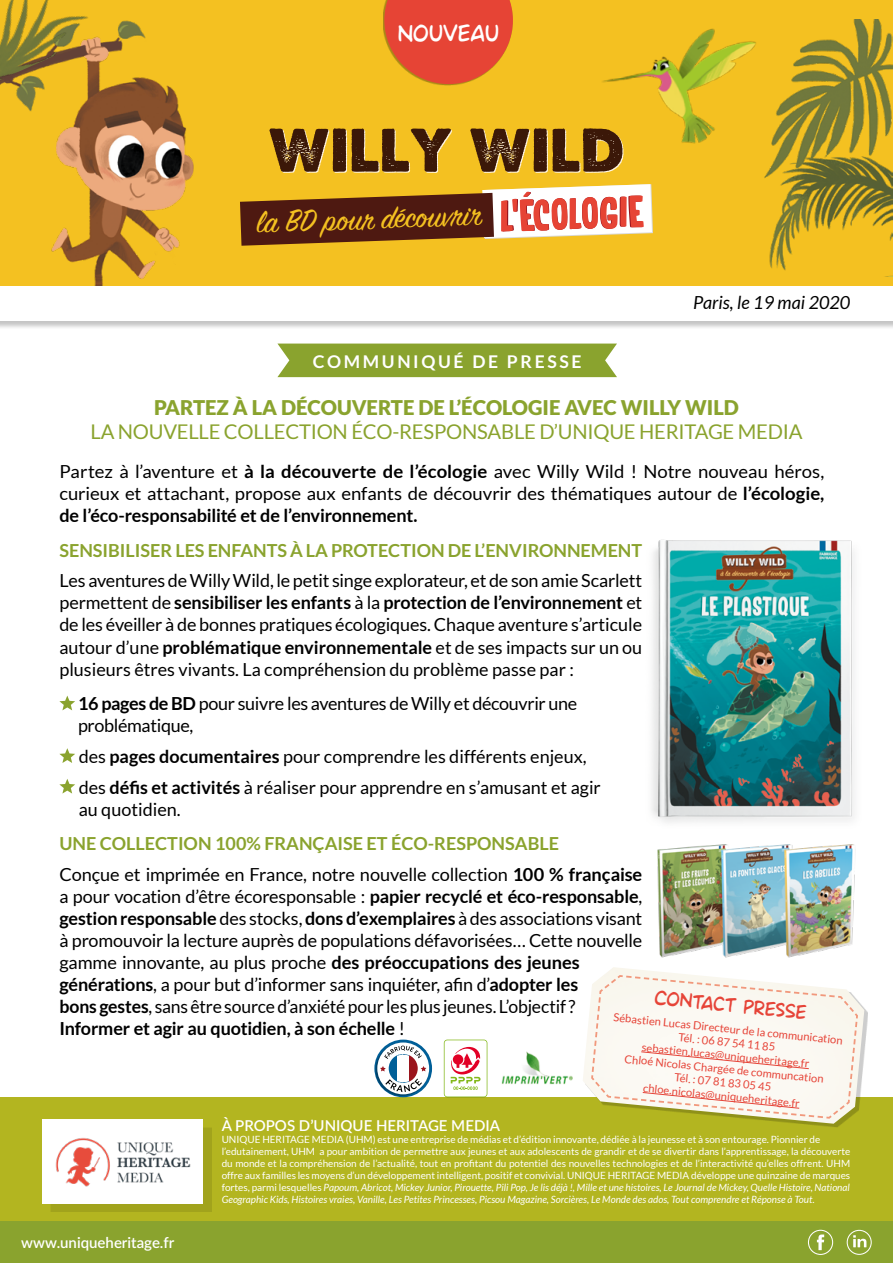
<style>
.page{position:relative;width:893px;height:1263px;background:#fff}
.page>*{position:absolute;margin:0;border:0;box-sizing:border-box;transform-origin:0 0}
.t1{font:33.9px "Sign Painter House Script";color:#f4c121}
.t2{font:21.45px "Ames";color:#fff}
.t3{font:20.25px "Lato";letter-spacing:-.01em;color:#8aa32e}
.t4{font:900 20.25px "Lato";color:#8aa32e}
.t5{font:18px/22px "Lato";letter-spacing:-.005em;color:#000}
.t6{font:700 18px "Lato";color:#8aa32e}
.t7{font:italic 18px "Lato";color:#000}
.t8{font:18px "Ames";color:#e64438}
.t9{font:700 17.55px "Lato";letter-spacing:.15em;color:#fff}
.t10{font:600 15px "Lato";color:#fff}
.t11{font:11.25px/13.5px "Lato";color:#e64438;text-align:center}
.t12{font:10.05px/12px "Lato";color:#fff}
.s1{font-weight:700}
.s2{font-style:italic}
</style>
<div class="page">
<div style="left:277px;top:344px;width:340px;height:33px;background:#8aa32e"></div>
<div style="left:0;top:1097px;width:893px;height:166px;background:#8aa32e"></div>
<img style="left:651px;top:539px;width:203px;height:266px">
<div style="left:0;top:0;width:893px;height:286px;background:#f4c121"></div>
<div style="left:0;top:308px;width:893px;height:22px;background:#000;opacity:.1"></div>
<div style="left:0;top:308px;width:893px;height:13px;background:#fff"></div>
<div style="left:0;top:1097px;width:893px;height:123px;background:#b3b520"></div>
<div style="left:51px;top:1127px;width:161px;height:85px;background:#000;opacity:.1"></div>
<div style="left:43px;top:1119px;width:160px;height:84px;background:#fff"></div>
<img style="left:55px;top:1138px;width:136px;height:49px">
<svg style="left:817px;top:1234px;width:7px;height:16px"></svg>
<div style="left:808px;top:1230px;width:25px;height:25px;border:1px solid #fff;border-radius:50%"></div>
<div style="left:847px;top:1230px;width:25px;height:25px;border:1px solid #fff;border-radius:50%"></div>
<svg style="left:853px;top:1235px;width:13px;height:12px"></svg>
<img style="left:602px;top:28px;width:131px;height:129px">
<img style="left:651px;top:805px;width:204px;height:153px">
<img style="left:16px;top:85px;width:178px;height:201px">
<img style="left:0;top:0;width:163px;height:92px">
<div style="left:383px;top:0;width:130px;height:86px;background:#000;opacity:.3"></div>
<svg style="left:384px;top:0;width:129px;height:84px;background:#e65731"></svg>
<img style="left:733px;top:19px;width:160px;height:257px">
<svg style="left:240px;top:184px;width:413px;height:62px"></svg>
<svg style="left:269px;top:128px;width:183px;height:45px"></svg>
<svg style="left:470px;top:128px;width:153px;height:45px"></svg>
<div style="left:585px;top:970px;width:283px;height:157px;background:#000;opacity:.2"></div>
<img style="left:583px;top:967px;width:281px;height:157px">
<svg style="left:590px;top:974px;width:269px;height:145px"></svg>
<img style="left:501px;top:1051px;width:72px;height:34px">
<svg style="left:444px;top:1039px;width:43px;height:58px"></svg>
<div style="left:445px;top:1040px;width:42px;height:56px;background:#fff;border-radius:3px"></div>
<svg style="left:450px;top:1047px;width:31px;height:43px"></svg>
<svg style="left:374px;top:1039px;width:58px;height:58px"></svg>
<div style="left:376px;top:1043px;width:52px;height:53px;background:#000;opacity:.3"></div>
<svg style="left:377px;top:1042px;width:52px;height:52px"></svg>
<svg style="left:380px;top:1045px;width:46px;height:47px"></svg>
<svg style="left:59px;top:696px;width:16px;height:14px"></svg>
<svg style="left:59px;top:748px;width:16px;height:15px"></svg>
<svg style="left:59px;top:779px;width:16px;height:14px"></svg>
<p class="t2" style="left:398px;top:22px;width:103px">NOUVEAU</p>
<p class="t1" style="left:256px;top:201px;width:225px;rotate:-2deg">la BD pou r décou vrir</p>
<p class="t7" style="left:693px;top:292px;width:159px">Paris, le 19 mai 2020</p>
<p class="t9" style="left:313px;top:351px;width:270px">COMMUNIQUÉ DE PRESSE</p>
<p class="t4" style="left:154px;top:396px;width:586px">PARTEZ À LA DÉCOUVERTE DE L’ÉCOLOGIE AVEC WILLY WILD</p>
<p class="t3" style="left:91px;top:420px;width:713px">LA NOUVELLE COLLECTION ÉCO-RESPONSABLE D’UNIQUE HERITAGE MEDIA</p>
<p class="t5" style="left:59px;top:460px;width:767px;text-align:justify">Partez à l’aventure et <span class="s1">à la découverte de l’écologie</span> avec Willy Wild ! Notre nouveau héros, curieux et attachant, propose aux enfants de découvrir des thématiques autour de <span class="s1">l’écologie, de l’éco-responsabilité et de l’environnement.</span></p>
<p class="t6" style="left:59px;top:540px;width:584px">SENSIBILISER LES ENFANTS À LA PROTECTION DE L’ENVIRONNEMENT</p>
<p class="t5" style="left:59px;top:570px;width:584px;text-align:justify">Les aventures de Willy Wild, le petit singe explorateur, et de son amie Scarlett permettent de <span class="s1">sensibiliser les enfants</span> à la <span class="s1">protection de l’environnement</span> et de les éveiller à de bonnes pratiques écologiques. Chaque aventure s’articule autour d’une <span class="s1">problématique environnementale</span> et de ses impacts sur un ou plusieurs êtres vivants. La compréhension du problème passe par :</p>
<p class="t5" style="left:78px;top:693px;width:501px"><span class="s1">16 pages de BD</span> pour suivre les aventures de Willy et découvrir une problématique,</p>
<p class="t5" style="left:79px;top:745px;width:509px">des <span class="s1">pages documentaires</span> pour comprendre les différents enjeux,</p>
<p class="t5" style="left:79px;top:776px;width:524px">des <span class="s1">défis et activités</span> à réaliser pour apprendre en s’amusant et agir au quotidien.</p>
<p class="t6" style="left:59px;top:833px;width:501px">UNE COLLECTION 100% FRANÇAISE ET ÉCO-RESPONSABLE</p>
<p class="t5" style="left:59px;top:863px;width:584px">Conçue et imprimée en France, notre nouvelle collection <span class="s1">100 % française </span>a pour vocation d’être écoresponsable : <span class="s1">papier recyclé et éco-responsable</span>, <span class="s1">gestion responsable</span> des stocks, <span class="s1">dons d’exemplaires</span> à des associations visant à promouvoir la lecture auprès de populations défavorisées… Cette nouvelle gamme innovante, au plus proche <span class="s1">des préoccupations des jeunes générations</span>, a pour but d’informer sans inquiéter, afin d’<span class="s1">adopter les<br>bons gestes</span>, sans être source d’anxiété pour les plus jeunes. L’objectif ?<br><span class="s1">Informer et agir au quotidien, à son échelle</span> !</p>
<p class="t8" style="left:656px;top:987px;width:154px;rotate:6deg">CONTACT PRESS E</p>
<p class="t11" style="left:614px;top:1010px;width:232px;rotate:6deg">Sébastien Lucas Directeur de la communication<br>Tél. : 06 87 54 11 85</p>
<p class="t11" style="left:642px;top:1040px;width:170px;rotate:6deg">sebastien.lucas@uniqueheritage.fr</p>
<p class="t11" style="left:625px;top:1051px;width:202px;rotate:6deg">Chloé Nicolas Chargée de communcation</p>
<p class="t11" style="left:675px;top:1070px;width:99px;rotate:6deg">Tél. : 07 81 83 05 45</p>
<p class="t11" style="left:644px;top:1080px;width:159px;rotate:6deg">chloe.nicolas@uniqueheritage.fr</p>
<p class="t10" style="left:21px;top:1232px;width:155px">www.uniqueheritage.fr</p>
<p class="t10" style="left:222px;top:1115px;width:280px">À PROPOS D’UNIQUE HERITAGE MEDIA</p>
<p class="t12" style="left:222px;top:1133px;width:630px">UNIQUE HERITAGE MEDIA (UHM) est une entreprise de médias et d’édition innovante, dédiée à la jeunesse et à son entourage. Pionnier de l’edutainement, UHM a pour ambition de permettre aux jeunes et aux adolescents de grandir et de se divertir dans l’apprentissage, la découverte du monde et la compréhension de l’actualité, tout en profitant du potentiel des nouvelles technologies et de l’interactivité qu’elles offrent. UHM offre aux familles les moyens d’un développement intelligent, positif et convivial. UNIQUE HERITAGE MEDIA développe une quinzaine de marques fortes, parmi lesquelles <span class="s2">Papoum, Abricot, Mickey Junior, Pirouette, Pili Pop, Je lis déjà !, Mille et une histoires, Le Journal de Mickey, Quelle Histoire, National Geographic Kids, Histoires vraies, Vanille, Les Petites Princesses, Picsou Magazine, Sorcières, Le Monde des ados, Tout comprendre et Réponse à Tout</span>.</p>
</div>
